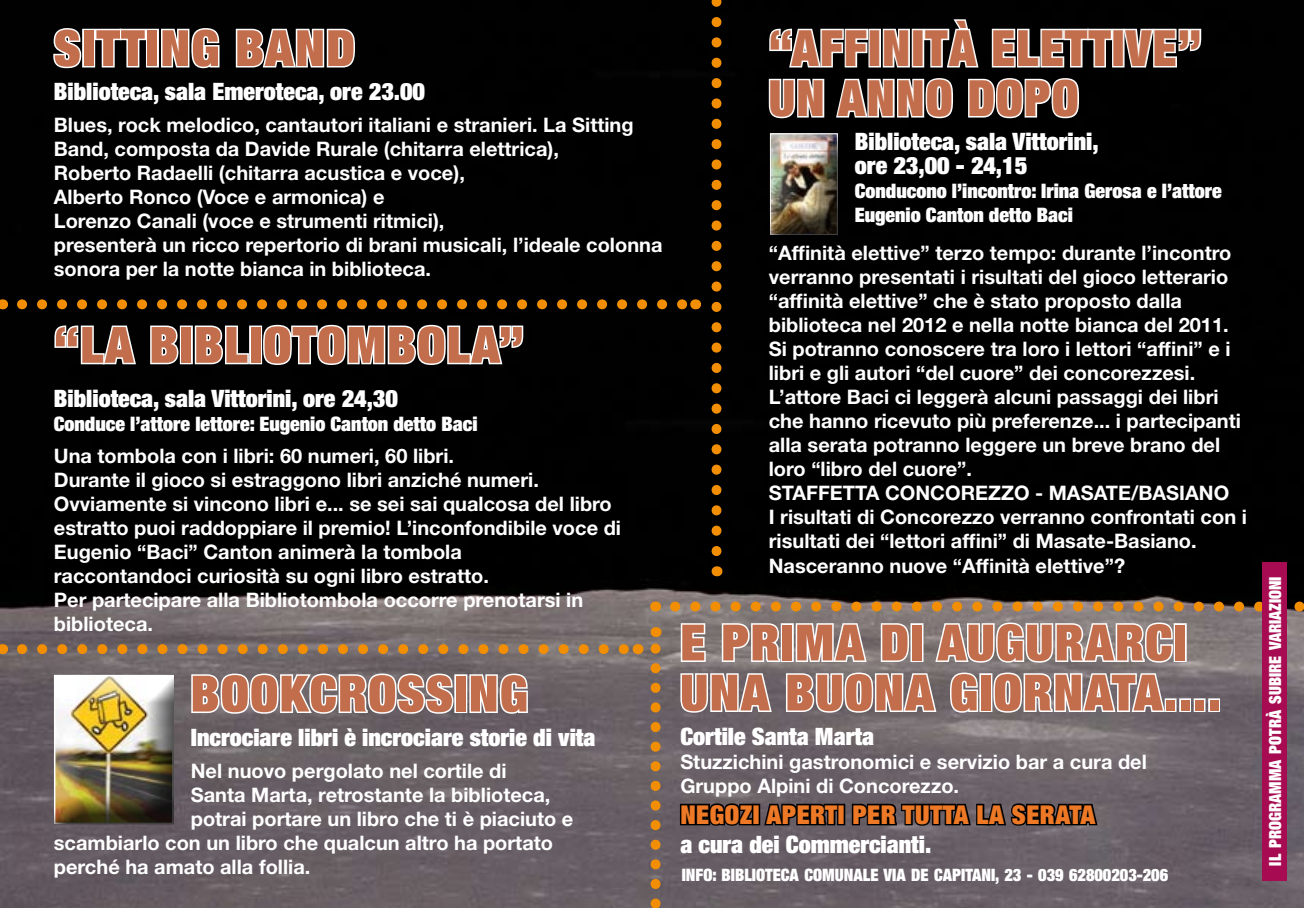
<style>
.page{position:relative;width:1304px;height:908px;background:#fff}
.page>*{position:absolute;margin:0;border:0;box-sizing:border-box;transform-origin:0 0}
.t1{font:900 expanded 50px/50px "Helvetica Neue";letter-spacing:.03em;color:#c26e4c}
.t2{font:900 expanded 50px "Helvetica Neue";letter-spacing:.03em;color:#c26e4c;scale:.95 1}
.t3{font:900 condensed 26px "Helvetica Neue LT Std";letter-spacing:.02em;color:#ed7926}
.t4{font:900 expanded 24px/24px "Helvetica Neue";color:#fff}
.t5{font:900 condensed 24px "Helvetica Neue LT Std";color:#fff}
.t6{font:700 20px/24px "Helvetica Neue LT Std";color:#fff}
.t7{font:900 expanded 20px/24px "Helvetica Neue";color:#fff}
.t8{font:900 expanded 17.2px "Helvetica Neue";color:#fff;scale:.95 1}
.t9{font:900 expanded 16.8px "Helvetica Neue";color:#fff;scale:.95 1}
</style>
<div class="page">
<img style="left:0;top:0;width:1304px;height:907px">
<svg style="left:651px;top:626px;width:10px;height:282px;background:#a3753e"></svg>
<div style="left:1112px;top:29px;width:13px;height:38px;border:3px solid #fff"></div>
<svg style="left:1122px;top:27px;width:81px;height:85px;background:#333"></svg>
<svg style="left:767px;top:0;width:347px;height:130px"></svg>
<div style="left:769px;top:134px;width:72px;height:101px;background:#000;opacity:.75"></div>
<svg style="left:678px;top:751px;width:77px;height:91px;background:#585055"></svg>
<div style="left:752px;top:803px;width:8px;height:22px;border:3px solid #000"></div>
<svg style="left:762px;top:767px;width:78px;height:60px;background:#4f474d"></svg>
<div style="left:837px;top:803px;width:8px;height:22px;border:3px solid #000"></div>
<svg style="left:850px;top:767px;width:249px;height:60px;background:#534b51"></svg>
<svg style="left:190px;top:671px;width:265px;height:44px"></svg>
<div style="left:454px;top:674px;width:13px;height:38px;border:3px solid #fff"></div>
<svg style="left:468px;top:664px;width:61px;height:51px"></svg>
<svg style="left:52px;top:27px;width:31px;height:43px"></svg>
<div style="left:82px;top:29px;width:13px;height:38px;border:3px solid #fff"></div>
<svg style="left:93px;top:27px;width:55px;height:42px"></svg>
<div style="left:146px;top:29px;width:13px;height:38px;border:3px solid #fff"></div>
<svg style="left:160px;top:19px;width:61px;height:51px"></svg>
<svg style="left:234px;top:0;width:123px;height:69px"></svg>
<div style="left:53px;top:675px;width:124px;height:152px;background:#000;opacity:.75"></div>
<svg style="left:711px;top:0;width:10px;height:551px;background:#5b3601"></svg>
<svg style="left:22px;top:293px;width:663px;height:101px;background:#25211c"></svg>
<svg style="left:675px;top:590px;width:629px;height:123px"></svg>
<svg style="left:22px;top:643px;width:606px;height:10px;background:#a47a48"></svg>
<div style="left:1262px;top:561px;width:24px;height:319px;background:#a70b51"></div>
<h1 class="t1" style="left:54px;top:22px;width:299px">Sitting Band</h1>
<p class="t4" style="left:54px;top:79px;width:373px">Biblioteca, sala Emeroteca, ore 23.00</p>
<p class="t6" style="left:54px;top:112px;width:610px">Blues, rock melodico, cantautori italiani e stranieri. La Sitting Band, composta da Davide Rurale (chitarra elettrica),<br>Roberto Radaelli (chitarra acustica e voce),<br>Alberto Ronco (Voce e armonica) e<br>Lorenzo Canali (voce e strumenti ritmici),<br>presenterà un ricco repertorio di brani musicali, l’ideale colonna sonora per la notte bianca in biblioteca.</p>
<h1 class="t1" style="left:54px;top:318px;width:472px">“La Bibliotombola”</h1>
<p class="t4" style="left:54px;top:385px;width:346px">Biblioteca, sala Vittorini, ore 24,30</p>
<p class="t7" style="left:54px;top:411px;width:425px">Conduce l’attore lettore: Eugenio Canton detto Baci</p>
<p class="t6" style="left:54px;top:443px;width:569px">Una tombola con i libri: 60 numeri, 60 libri.<br>Durante il gioco si estraggono libri anziché numeri.<br>Ovviamente si vincono libri e... se sei sai qualcosa del libro estratto puoi raddoppiare il premio! L’inconfondibile voce di Eugenio “Baci” Canton animerà la tombola<br>raccontandoci curiosità su ogni libro estratto.<br>Per partecipare alla Bibliotombola occorre prenotarsi in biblioteca.</p>
<h1 class="t1" style="left:191px;top:667px;width:30px">BOOKCRO</h1>
<h1 class="t1" style="left:398px;top:667px;width:82px">SSING</h1>
<p class="t4" style="left:191px;top:724px;width:406px">Incrociare libri è incrociare storie di vita</p>
<p class="t6" style="left:191px;top:757px;width:317px">Nel nuovo pergolato nel cortile di</p>
<p class="t6" style="left:191px;top:781px;width:361px">Santa Marta, retrostante la biblioteca,</p>
<p class="t6" style="left:191px;top:805px;width:384px">potrai portare un libro che ti è piaciuto e</p>
<p class="t6" style="left:54px;top:829px;width:501px">scambiarlo con un libro che qualcun altro ha portato</p>
<p class="t6" style="left:54px;top:853px;width:258px">perché ha amato alla follia.</p>
<h1 class="t2" style="left:769px;top:16px;width:261px">“Affinità elett</h1>
<h1 class="t2" style="left:1112px;top:16px;width:96px">ive”</h1>
<h1 class="t2" style="left:769px;top:66px;width:327px">un anno dopo</h1>
<p class="t4" style="left:855px;top:129px;width:245px">Biblioteca, sala Vittorini, ore 23,00 - 24,15</p>
<p class="t7" style="left:855px;top:178px;width:369px">Conducono l’incontro: Irina Gerosa e l’attore<br>Eugenio Canton detto Baci</p>
<p class="t6" style="left:769px;top:240px;width:480px">“Affinità elettive” terzo tempo: durante l’incontro verranno presentati i risultati del gioco letterario “affinità elettive” che è stato proposto dalla biblioteca nel 2012 e nella notte bianca del 2011.<br>Si potranno conoscere tra loro i lettori “affini” e i libri e gli autori “del cuore” dei concorezzesi.<br>L’attore Baci ci leggerà alcuni passaggi dei libri che hanno ricevuto più preferenze... i partecipanti alla serata potranno leggere un breve brano del loro “libro del cuore”.<br>STAFFETTA CONCOREZZO - MASATE/BASIANO<br>I risultati di Concorezzo verranno confrontati con i risultati dei “lettori affini” di Masate-Basiano.<br>Nasceranno nuove “Affinità elettive”?</p>
<h1 class="t1" style="left:680px;top:616px;width:542px">E prima di augurarci una buona giornata....</h1>
<p class="t4" style="left:680px;top:723px;width:195px">Cortile Santa Marta</p>
<p class="t6" style="left:680px;top:748px;width:468px">Stuzzichini gastronomici e servizio bar a cura del<br>Gruppo Alpini di Concorezzo.</p>
<h2 class="t3" style="left:680px;top:797px;width:417px">NEGOZI APERTI PER TUTTA LA SERATA</h2>
<p class="t5" style="left:680px;top:828px;width:252px">a cura dei Commercianti.</p>
<p class="t8" style="left:682px;top:863px;width:514px">Info: Biblioteca comunale via de Capitani, 23 - 039 62800203-206</p>
<p class="t9" style="left:1264px;top:865px;width:305px;rotate:-90deg">IL PROGRAMMA POTRà SUBIRE VARIAZIONI</p>
</div>
